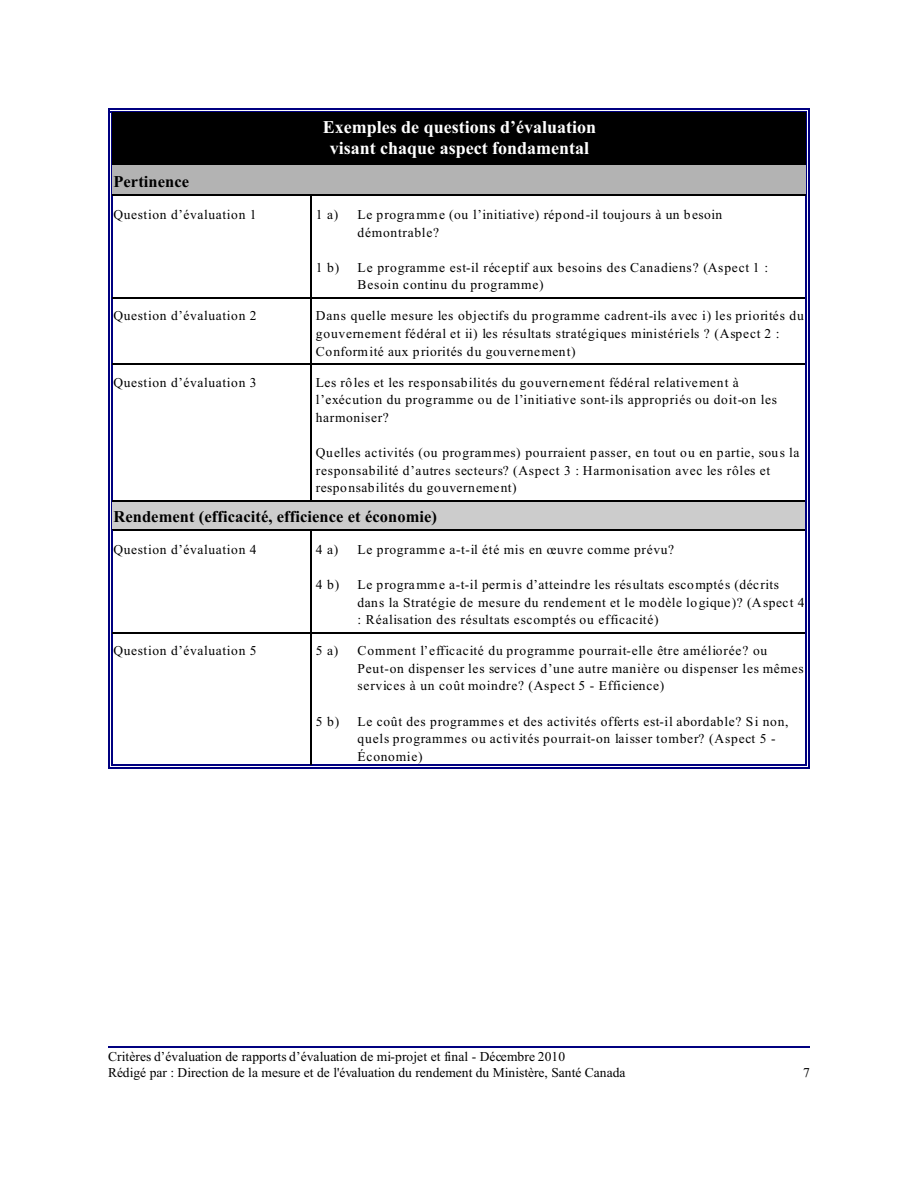
<style>
.page{position:relative;width:918px;height:1188px;background:#fff}
.page>*{position:absolute;margin:0;border:0;box-sizing:border-box;transform-origin:0 0}
.t1{font:700 18px/21.3px "Times New Roman";color:#fff;text-align:center}
.t2{font:700 16.5px "Times New Roman";letter-spacing:.005em;color:#000}
.t3{font:13.5px/17.7px "Times New Roman";letter-spacing:.045em;color:#000}
.t4{font:13.5px/15.9px "Times New Roman";color:#000}
</style>
<div class="page">
<hr style="left:108px;top:1046px;width:702px;height:2px;background:#000080">
<hr style="left:111px;top:111px;width:1px;height:54px;background:#000080">
<hr style="left:806px;top:111px;width:1px;height:54px;background:#000080">
<hr style="left:111px;top:111px;width:696px;height:1px;background:#000080">
<hr style="left:108px;top:108px;width:1px;height:57px;background:#000080">
<hr style="left:809px;top:108px;width:1px;height:57px;background:#000080">
<hr style="left:108px;top:108px;width:702px;height:1px;background:#000080">
<div style="left:112px;top:112px;width:694px;height:53px;background:#000"></div>
<hr style="left:111px;top:166px;width:1px;height:30px;background:#000080">
<hr style="left:806px;top:166px;width:1px;height:30px;background:#000080">
<hr style="left:108px;top:166px;width:1px;height:30px;background:#000080">
<hr style="left:809px;top:166px;width:1px;height:30px;background:#000080">
<div style="left:112px;top:166px;width:694px;height:30px;background:#b3b3b3"></div>
<hr style="left:112px;top:194px;width:694px;height:2px;background:#000">
<hr style="left:111px;top:196px;width:1px;height:101px;background:#000080">
<hr style="left:108px;top:196px;width:1px;height:101px;background:#000080">
<hr style="left:806px;top:196px;width:1px;height:101px;background:#000080">
<hr style="left:809px;top:196px;width:1px;height:101px;background:#000080">
<hr style="left:310px;top:196px;width:2px;height:101px;background:#000">
<hr style="left:111px;top:297px;width:1px;height:66px;background:#000080">
<hr style="left:108px;top:297px;width:1px;height:66px;background:#000080">
<hr style="left:112px;top:297px;width:198px;height:2px;background:#000">
<hr style="left:806px;top:297px;width:1px;height:66px;background:#000080">
<hr style="left:809px;top:297px;width:1px;height:66px;background:#000080">
<hr style="left:310px;top:297px;width:2px;height:66px;background:#000">
<hr style="left:310px;top:297px;width:496px;height:2px;background:#000">
<hr style="left:111px;top:364px;width:1px;height:136px;background:#000080">
<hr style="left:108px;top:364px;width:1px;height:136px;background:#000080">
<hr style="left:112px;top:364px;width:198px;height:1px;background:#000">
<hr style="left:806px;top:364px;width:1px;height:136px;background:#000080">
<hr style="left:809px;top:364px;width:1px;height:136px;background:#000080">
<hr style="left:310px;top:364px;width:2px;height:136px;background:#000">
<hr style="left:310px;top:364px;width:496px;height:1px;background:#000">
<hr style="left:111px;top:500px;width:1px;height:30px;background:#000080">
<hr style="left:108px;top:500px;width:1px;height:30px;background:#000080">
<div style="left:112px;top:500px;width:198px;height:30px;background:#ccc"></div>
<hr style="left:112px;top:500px;width:198px;height:2px;background:#000">
<hr style="left:112px;top:529px;width:198px;height:1px;background:#000">
<hr style="left:806px;top:500px;width:1px;height:30px;background:#000080">
<hr style="left:809px;top:500px;width:1px;height:30px;background:#000080">
<div style="left:310px;top:500px;width:496px;height:30px;background:#ccc"></div>
<hr style="left:310px;top:500px;width:496px;height:2px;background:#000">
<hr style="left:310px;top:529px;width:496px;height:1px;background:#000">
<hr style="left:111px;top:531px;width:1px;height:101px;background:#000080">
<hr style="left:108px;top:531px;width:1px;height:101px;background:#000080">
<hr style="left:806px;top:531px;width:1px;height:101px;background:#000080">
<hr style="left:809px;top:531px;width:1px;height:101px;background:#000080">
<hr style="left:310px;top:531px;width:2px;height:101px;background:#000">
<hr style="left:111px;top:632px;width:1px;height:134px;background:#000080">
<hr style="left:111px;top:765px;width:199px;height:1px;background:#000080">
<hr style="left:108px;top:632px;width:1px;height:137px;background:#000080">
<hr style="left:108px;top:768px;width:202px;height:1px;background:#000080">
<hr style="left:112px;top:632px;width:198px;height:1px;background:#000">
<hr style="left:806px;top:632px;width:1px;height:134px;background:#000080">
<hr style="left:310px;top:765px;width:497px;height:1px;background:#000080">
<hr style="left:809px;top:632px;width:1px;height:137px;background:#000080">
<hr style="left:310px;top:768px;width:500px;height:1px;background:#000080">
<hr style="left:310px;top:632px;width:2px;height:132px;background:#000">
<hr style="left:310px;top:632px;width:496px;height:1px;background:#000">
<h1 class="t1" style="left:323px;top:118px;width:275px">Exemples de questions d’évaluation visant chaque aspect fondamental</h1>
<p class="t2" style="left:113px;top:176px;width:77px">Pertinence</p>
<p class="t3" style="left:113px;top:207px;width:145px">Question d’évaluation 1</p>
<p class="t3" style="left:316px;top:207px;width:24px">1 a)</p>
<p class="t3" style="left:358px;top:207px;width:366px">Le programme (ou l’initiative) répond-il toujours à un besoin démontrable?</p>
<p class="t3" style="left:316px;top:260px;width:25px">1 b)</p>
<p class="t3" style="left:358px;top:260px;width:412px">Le programme est-il réceptif aux besoins des Canadiens? (Aspect 1 :<br>Besoin continu du programme)</p>
<p class="t3" style="left:113px;top:308px;width:145px">Question d’évaluation 2</p>
<p class="t3" style="left:316px;top:308px;width:490px">Dans quelle mesure les objectifs du programme cadrent-ils avec i) les priorités du gouvernement fédéral et ii) les résultats stratégiques ministériels ? (Aspect 2 :<br>Conformité aux priorités du gouvernement)</p>
<p class="t3" style="left:113px;top:375px;width:145px">Question d’évaluation 3</p>
<p class="t3" style="left:316px;top:375px;width:463px">Les rôles et les responsabilités du gouvernement fédéral relativement à l’exécution du programme ou de l’initiative sont-ils appropriés ou doit-on les harmoniser?</p>
<p class="t3" style="left:316px;top:445px;width:485px">Quelles activités (ou programmes) pourraient passer, en tout ou en partie, sous la responsabilité d’autres secteurs? (Aspect 3 : Harmonisation avec les rôles et responsabilités du gouvernement)</p>
<p class="t2" style="left:113px;top:510px;width:325px">Rendement (efficacité, efficience et économie)</p>
<p class="t3" style="left:113px;top:542px;width:145px">Question d’évaluation 4</p>
<p class="t3" style="left:316px;top:542px;width:24px">4 a)</p>
<p class="t3" style="left:358px;top:542px;width:318px">Le programme a-t-il été mis en œuvre comme prévu?</p>
<p class="t3" style="left:316px;top:577px;width:25px">4 b)</p>
<p class="t3" style="left:358px;top:577px;width:448px">Le programme a-t-il permis d’atteindre les résultats escomptés (décrits dans la Stratégie de mesure du rendement et le modèle logique)? (Aspect 4 : Réalisation des résultats escomptés ou efficacité)</p>
<p class="t3" style="left:113px;top:643px;width:145px">Question d’évaluation 5</p>
<p class="t3" style="left:316px;top:643px;width:24px">5 a)</p>
<p class="t3" style="left:358px;top:643px;width:448px">Comment l’efficacité du programme pourrait-elle être améliorée? ou<br>Peut-on dispenser les services d’une autre manière ou dispenser les mêmes services à un coût moindre? (Aspect 5 - Efficience)</p>
<p class="t3" style="left:316px;top:714px;width:25px">5 b)</p>
<p class="t3" style="left:358px;top:714px;width:432px">Le coût des programmes et des activités offerts est-il abordable? Si non, quels programmes ou activités pourrait-on laisser tomber? (Aspect 5 -<br>Économie)</p>
<p class="t4" style="left:108px;top:1050px;width:519px">Critères d’évaluation de rapports d’évaluation de mi-projet et final - Décembre 2010<br>Rédigé par : Direction de la mesure et de l'évaluation du rendement du Ministère, Santé Canada</p>
<p class="t3" style="left:803px;top:1065px;width:8px">7</p>
</div>
